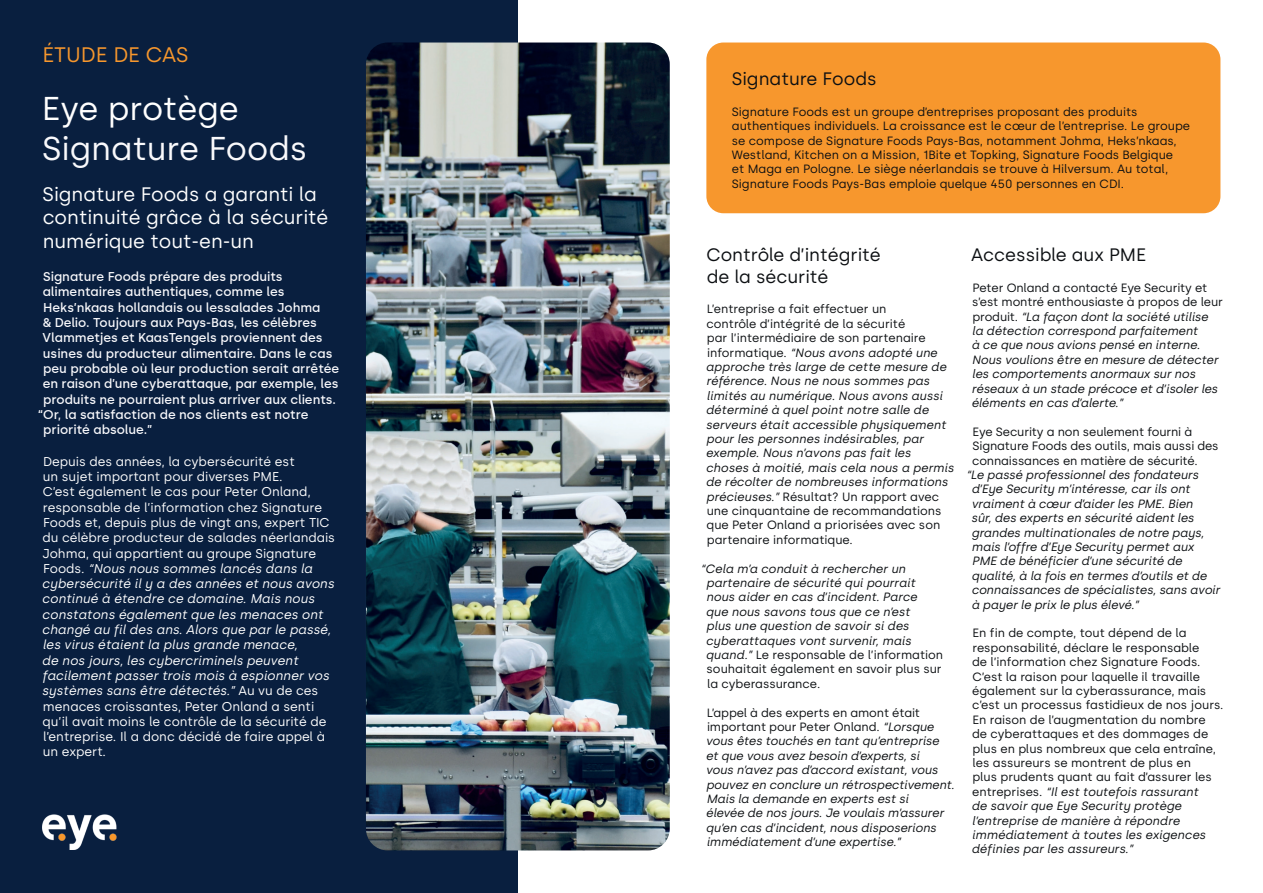
<style>
.page{position:relative;width:1263px;height:893px;background:#fff}
.page>*{position:absolute;margin:0;border:0;box-sizing:border-box;transform-origin:0 0}
.t1{font:33px "Silka";color:#f9f9fc}
.t2{font:33px "Silka";color:#fff}
.t3{font:21px "Silka";color:#f7972d}
.t4{font:19.5px/23.4px "Silka";color:#fff}
.t5{font:18px/21.6px "Silka";color:#0c0f12}
.t6{font:12.75px/15.3px "Silka";color:#fff}
.t7{font:500 12.75px "Silka";color:#f9f9fc}
.t8{font:italic 12px/14.4px "Silka";letter-spacing:-.01em;color:#0c0f12}
.t9{font:12px/14.4px "Silka";color:#0c0f12}
.s1{font-style:italic}
.s2{font-style:italic;color:#f9f9fc}
.s3{font-style:normal}
</style>
<div class="page">
<div style="left:0;top:0;width:518px;height:893px;background:#091f3f"></div>
<img style="left:366px;top:43px;width:304px;height:807px">
<img style="left:43px;top:814px;width:74px;height:36px">
<div style="left:706px;top:43px;width:514px;height:170px;background:#f7972d;border-radius:17px"></div>
<h2 class="t3" style="left:42px;top:43px;width:148px">ÉTUDE DE CAS</h2>
<h1 class="t2" style="left:42px;top:89px;width:198px">Eye protège</h1>
<h1 class="t1" style="left:42px;top:129px;width:267px">Signature Foods</h1>
<h3 class="t4" style="left:43px;top:183px;width:287px">Signature Foods a garanti la continuité grâce à la sécurité numérique tout-en-un</h3>
<p class="t7" style="left:43px;top:269px;width:241px">Signature Foods prépare des produits</p>
<p class="t7" style="left:43px;top:284px;width:243px">alimentaires authentiques, comme les</p>
<p class="t7" style="left:43px;top:300px;width:279px">Heks’nkaas hollandais ou lessalades Johma</p>
<p class="t7" style="left:43px;top:315px;width:276px">&amp; Delio. Toujours aux Pays-Bas, les célèbres</p>
<p class="t7" style="left:43px;top:330px;width:281px">Vlammetjes et KaasTengels proviennent des</p>
<p class="t7" style="left:43px;top:346px;width:291px">usines du producteur alimentaire. Dans le cas</p>
<p class="t7" style="left:43px;top:361px;width:298px">peu probable où leur production serait arrêtée</p>
<p class="t7" style="left:43px;top:376px;width:297px">en raison d’une cyberattaque, par exemple, les</p>
<p class="t7" style="left:43px;top:392px;width:294px">produits ne pourraient plus arriver aux clients.</p>
<p class="t7" style="left:38px;top:407px;width:272px">“Or, la satisfaction de nos clients est notre</p>
<p class="t7" style="left:43px;top:422px;width:111px">priorité absolue.”</p>
<p class="t6" style="left:42px;top:454px;width:295px">Depuis des années, la cybersécurité est<br>un sujet important pour diverses PME.<br>C’est également le cas pour Peter Onland, responsable de l’information chez Signature Foods et, depuis plus de vingt ans, expert TIC du célèbre producteur de salades néerlandais Johma, qui appartient au groupe Signature Foods. <span class="s1">“Nous nous sommes lancés dans la cybersécurité il y a des années et nous avons continué à étendre ce domaine. Mais nous constatons également que les menaces ont changé au fil des ans. Alors que par le passé, les virus étaient la plus grande menace,<br>de nos jours, les cybercriminels peuvent facilement passer trois mois à espionner vos systèmes sans être détectés.</span><span class="s2">”</span> Au vu de ces menaces croissantes, Peter Onland a senti qu’il avait moins le contrôle de la sécurité de l’entreprise. Il a donc décidé de faire appel à un expert.</p>
<h3 class="t5" style="left:732px;top:68px;width:146px">Signature Foods</h3>
<p class="t9" style="left:732px;top:104px;width:460px">Signature Foods est un groupe d’entreprises proposant des produits authentiques individuels. La croissance est le cœur de l’entreprise. Le groupe se compose de Signature Foods Pays-Bas, notamment Johma, Heks’nkaas, Westland, Kitchen on a Mission, 1Bite et Topking, Signature Foods Belgique<br>et Maga en Pologne. Le siège néerlandais se trouve à Hilversum. Au total, Signature Foods Pays-Bas emploie quelque 450 personnes en CDI.</p>
<h3 class="t5" style="left:706px;top:244px;width:176px">Contrôle d’intégrité de la sécurité</h3>
<p class="t8" style="left:706px;top:302px;width:250px"><span class="s3">L’entreprise a fait effectuer un<br>contrôle d’intégrité de la sécurité<br>par l’intermédiaire de son partenaire informatique.</span> “Nous avons adopté une approche très large de cette mesure de référence. Nous ne nous sommes pas limités au numérique. Nous avons aussi déterminé à quel point notre salle de serveurs était accessible physiquement pour les personnes indésirables, par exemple. Nous n’avons pas fait les choses à moitié, mais cela nous a permis de récolter de nombreuses informations précieuses.” <span class="s3">Résultat? Un rapport avec une cinquantaine de recommandations que Peter Onland a priorisées avec son partenaire informatique.</span></p>
<p class="t8" style="left:706px;top:561px;width:239px;text-indent:-5px">“Cela m’a conduit à rechercher un partenaire de sécurité qui pourrait nous aider en cas d’incident. Parce<br>que nous savons tous que ce n’est<br>plus une question de savoir si des cyberattaques vont survenir, mais quand.” <span class="s3">Le responsable de l’information souhaitait également en savoir plus sur la cyberassurance.</span></p>
<p class="t8" style="left:706px;top:705px;width:250px"><span class="s3">L’appel à des experts en amont était important pour Peter Onland.</span> “Lorsque vous êtes touchés en tant qu’entreprise et que vous avez besoin d’experts, si<br>vous n’avez pas d’accord existant, vous pouvez en conclure un rétrospectivement.<br>Mais la demande en experts est si<br>élevée de nos jours. Je voulais m’assurer qu’en cas d’incident, nous disposerions immédiatement d’une expertise.”</p>
<h3 class="t5" style="left:971px;top:244px;width:177px">Accessible aux PME</h3>
<p class="t8" style="left:971px;top:280px;width:253px"><span class="s3">Peter Onland a contacté Eye Security et s’est montré enthousiaste à propos de leur produit.</span> “La façon dont la société utilise<br>la détection correspond parfaitement<br>à ce que nous avions pensé en interne.<br>Nous voulions être en mesure de détecter les comportements anormaux sur nos réseaux à un stade précoce et d’isoler les éléments en cas d’alerte.”</p>
<p class="t9" style="left:972px;top:424px;width:248px">Eye Security a non seulement fourni à<br>Signature Foods des outils, mais aussi des connaissances en matière de sécurité.</p>
<p class="t8" style="left:971px;top:468px;width:250px;text-indent:-5px">“Le passé professionnel des fondateurs d’Eye Security m’intéresse, car ils ont vraiment à cœur d’aider les PME. Bien<br>sûr, des experts en sécurité aident les grandes multinationales de notre pays, mais l’offre d’Eye Security permet aux PME de bénéficier d’une sécurité de qualité, à la fois en termes d’outils et de connaissances de spécialistes, sans avoir à payer le prix le plus élevé.”</p>
<p class="t9" style="left:971px;top:626px;width:254px">En fin de compte, tout dépend de la responsabilité, déclare le responsable<br>de l’information chez Signature Foods.<br>C’est la raison pour laquelle il travaille également sur la cyberassurance, mais c’est un processus fastidieux de nos jours.<br>En raison de l’augmentation du nombre<br>de cyberattaques et des dommages de plus en plus nombreux que cela entraîne, les assureurs se montrent de plus en<br>plus prudents quant au fait d’assurer les entreprises. <span class="s1">“Il est toutefois rassurant<br>de savoir que Eye Security protège l’entreprise de manière à répondre immédiatement à toutes les exigences définies par les assureurs.”</span></p>
</div>
